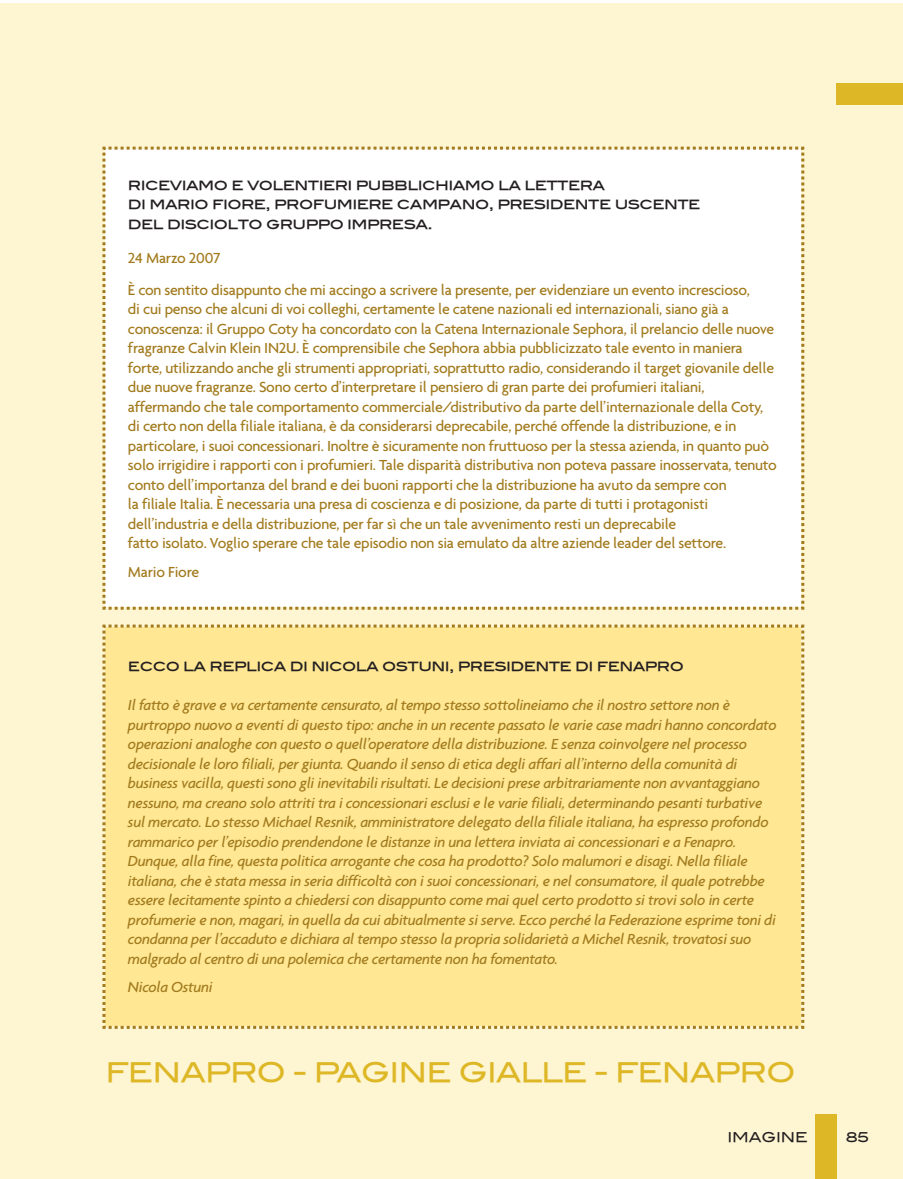
<style>
.page{position:relative;width:903px;height:1179px;background:#fff}
.page>*{position:absolute;margin:0;border:0;box-sizing:border-box;transform-origin:0 0}
.t1{font:500 27px "Blair Md ITCTT";letter-spacing:-.03em;color:#ddb725}
.t2{font:500 15.75px/19.5px "Agenda";letter-spacing:-.015em;color:#a27b1e}
.t3{font:italic 500 15.75px/19.5px "Agenda";letter-spacing:-.015em;color:#a27b1e}
.t4{font:500 15px/19.5px "Blair Md ITCTT";letter-spacing:-.035em;color:#231f20}
.t5{font:500 13.5px "Blair Md ITCTT";letter-spacing:-.01em;color:#231f20}
</style>
<div class="page">
<div style="left:0;top:3px;width:903px;height:1176px;background:#fef5d2"></div>
<div style="left:836px;top:83px;width:67px;height:21px;background:#ddb725"></div>
<div style="left:815px;top:1114px;width:21px;height:65px;background:#ddb725"></div>
<div style="left:102px;top:146px;width:703px;height:464px;background:#fff"></div>
<div style="left:102px;top:624px;width:703px;height:405px;background:#ffe794"></div>
<p class="t4" style="left:128px;top:174px;width:574px">riceviamo e volentieri pubblichiamo la lettera<br>di mario fiore, profumiere campano, presidente uscente del disciolto gruppo impresa.</p>
<p class="t2" style="left:128px;top:243px;width:623px;line-height:31.5px">24 Marzo 2007<br>È con sentito disappunto che mi accingo a scrivere la presente, per evidenziare un evento increscioso,</p>
<p class="t2" style="left:128px;top:300px;width:650px">di cui penso che alcuni di voi colleghi, certamente le catene nazionali ed internazionali, siano già a conoscenza: il Gruppo Coty ha concordato con la Catena Internazionale Sephora, il prelancio delle nuove fragranze Calvin Klein IN2U. È comprensibile che Sephora abbia pubblicizzato tale evento in maniera forte, utilizzando anche gli strumenti appropriati, soprattutto radio, considerando il target giovanile delle due nuove fragranze. Sono certo d’interpretare il pensiero di gran parte dei profumieri italiani, affermando che tale comportamento commerciale/distributivo da parte dell’internazionale della Coty, di certo non della filiale italiana, è da considerarsi deprecabile, perché offende la distribuzione, e in particolare, i suoi concessionari. Inoltre è sicuramente non fruttuoso per la stessa azienda, in quanto può solo irrigidire i rapporti con i profumieri. Tale disparità distributiva non poteva passare inosservata, tenuto conto dell’importanza del brand e dei buoni rapporti che la distribuzione ha avuto da sempre con<br>la filiale Italia. È necessaria una presa di coscienza e di posizione, da parte di tutti i protagonisti dell’industria e della distribuzione, per far sì che un tale avvenimento resti un deprecabile<br>fatto isolato. Voglio sperare che tale episodio non sia emulato da altre aziende leader del settore.</p>
<p class="t2" style="left:128px;top:563px;width:73px">Mario Fiore</p>
<p class="t4" style="left:128px;top:656px;width:557px">ecco la replica di nicola ostuni, presidente di fenapro</p>
<p class="t3" style="left:128px;top:696px;width:650px">Il fatto è grave e va certamente censurato, al tempo stesso sottolineiamo che il nostro settore non è purtroppo nuovo a eventi di questo tipo: anche in un recente passato le varie case madri hanno concordato operazioni analoghe con questo o quell’operatore della distribuzione. E senza coinvolgere nel processo decisionale le loro filiali, per giunta. Quando il senso di etica degli affari all’interno della comunità di business vacilla, questi sono gli inevitabili risultati. Le decisioni prese arbitrariamente non avvantaggiano nessuno, ma creano solo attriti tra i concessionari esclusi e le varie filiali, determinando pesanti turbative sul mercato. Lo stesso Michael Resnik, amministratore delegato della filiale italiana, ha espresso profondo rammarico per l’episodio prendendone le distanze in una lettera inviata ai concessionari e a Fenapro.<br>Dunque, alla fine, questa politica arrogante che cosa ha prodotto? Solo malumori e disagi. Nella filiale italiana, che è stata messa in seria difficoltà con i suoi concessionari, e nel consumatore, il quale potrebbe essere lecitamente spinto a chiedersi con disappunto come mai quel certo prodotto si trovi solo in certe profumerie e non, magari, in quella da cui abitualmente si serve. Ecco perché la Federazione esprime toni di condanna per l’accaduto e dichiara al tempo stesso la propria solidarietà a Michel Resnik, trovatosi suo malgrado al centro di una polemica che certamente non ha fomentato.</p>
<p class="t3" style="left:128px;top:978px;width:86px">Nicola Ostuni</p>
<h1 class="t1" style="left:106px;top:1056px;width:691px">FENAPRO - PAGINE GIALLE - FENAPRO</h1>
<p class="t5" style="left:727px;top:1129px;width:82px">IMAGINE</p>
<p class="t5" style="left:845px;top:1129px;width:25px">85</p>
</div>
